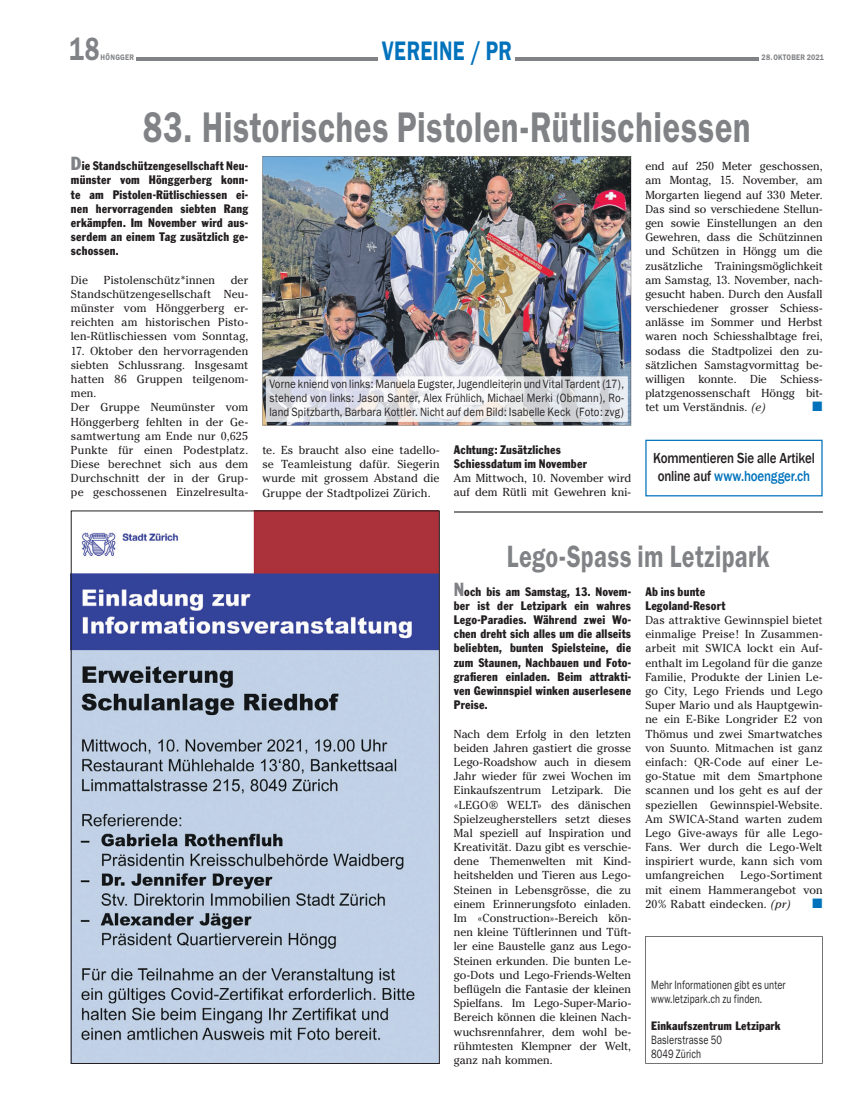
<style>
.page{position:relative;width:851px;height:1117px;background:#fff}
.page>*{position:absolute;margin:0;border:0;box-sizing:border-box;transform-origin:0 0}
.t1{font:40px "Franklin SB Dem Bol";letter-spacing:.015em;color:#808285;scale:.75 1}
.t2{font:30px "Franklin SB Dem Bol";color:#808285;scale:.75 1}
.t3{font:28.75px "Franklin SB Dem Bol";letter-spacing:.015em;color:#808285;scale:.75 1}
.t4{font:25px "Franklin SB Dem Bol";letter-spacing:.015em;color:#0072bc;scale:.75 1}
.t5{font:500 15px/17.5px "Franklin Gothic";letter-spacing:-.015em;color:#231f20;text-align:center;scale:.86 1}
.t6{font:11.75px/14.1px "Cheltenham SB";letter-spacing:.015em;color:#231f20;text-align:justify}
.t7{font:11.38px/14.1px "Franklin Goth SB Con";letter-spacing:.015em;color:#231f20;text-align:justify}
.t8{font:11.25px/13.8px "Franklin SB";letter-spacing:.01em;color:#231f20;text-align:justify;scale:.86 1}
.t9{font:11.25px/13.8px "Franklin SB";letter-spacing:.01em;color:#231f20;scale:.76 1}
.t10{font:11.25px "Franklin Goth SB Con";letter-spacing:.015em;color:#231f20}
.t11{font:7.5px "Franklin SB Dem Bol";letter-spacing:.035em;color:#808285;scale:.86 1}
.s1{font-size:17.5px;color:#808285}
.s2{font-style:italic}
.s3{color:#0072bc}
</style>
<div class="page">
<hr style="left:136px;top:57px;width:662px;height:3px;background:#808285">
<div style="left:759px;top:54px;width:91px;height:24px;background:#fff"></div>
<hr style="left:454px;top:510px;width:368px;height:2px;background:#808285">
<img style="left:262px;top:156px;width:369px;height:269px">
<img style="left:266px;top:376px;width:361px;height:45px">
<img style="left:269px;top:380px;width:355px;height:10px">
<img style="left:270px;top:393px;width:353px;height:11px">
<img style="left:270px;top:407px;width:353px;height:11px">
<svg style="left:645px;top:936px;width:177px;height:127px"></svg>
<img style="left:73px;top:512px;width:364px;height:549px">
<div style="left:645px;top:439px;width:177px;height:57px;border:1px solid #0072bc"></div>
<div style="left:378px;top:27px;width:137px;height:37px;background:#fff"></div>
<h2 class="t2" style="left:69px;top:38px;width:42px">18</h2>
<p class="t11" style="left:101px;top:55px;width:41px">HÖNGGER</p>
<h3 class="t4" style="left:416px;top:42px;width:92px">HÖNGG</h3>
<h3 class="t4" style="left:382px;top:42px;width:174px">VEREINE / PR</h3>
<p class="t11" style="left:761px;top:55px;width:74px">28. OKTOBER 2021</p>
<h1 class="t1" style="left:143px;top:112px;width:812px">83. Historisches Pistolen-Rütlischiessen</h1>
<p class="t7" style="left:71px;top:160px;width:179px"><span class="s1">D</span>ie Standschützengesellschaft Neu&shy;münster vom Hönggerberg konn&shy;te am Pistolen-Rütlischiessen ei&shy;nen hervorragenden siebten Rang erkämpfen. Im November wird aus&shy;serdem an einem Tag zusätzlich ge&shy;schossen.</p>
<p class="t6" style="left:71px;top:274px;width:19px">Die</p>
<p class="t6" style="left:104px;top:274px;width:113px">Pistolenschütz*innen</p>
<p class="t6" style="left:645px;top:160px;width:179px">end auf 250 Meter geschossen, am Montag, 15. November, am Morgarten liegend auf 330 Meter.<br>Das sind so verschiedene Stellun&shy;gen sowie Einstellungen an den Gewehren, dass die Schützinnen und Schützen in Höngg um die zusätzliche Trainingsmöglichkeit am Samstag, 13. November, nach&shy;gesucht haben. Durch den Ausfall verschiedener grosser Schiess - anlässe im Sommer und Herbst waren noch Schiesshalbtage frei, sodass die Stadtpolizei den zu&shy;sätzlichen Samstagvormittag be&shy;willigen konnte. Die Schiess&shy;platzgenossenschaft Höngg bit&shy;tet um Verständnis. <span class="s2">(e)</span></p>
<p class="t6" style="left:71px;top:274px;width:179px;text-indent:160px">der Standschützengesellschaft Neu&shy;münster vom Hönggerberg er&shy;reichten am historischen Pisto&shy;len-Rütlischiessen vom Sonntag,</p>
<p class="t6" style="left:71px;top:344px;width:179px;text-align:left">17. Oktober den hervorragenden siebten Schlussrang. Insgesamt hatten 86 Gruppen teilgenom&shy;men.<br>Der Gruppe Neumünster vom<br>Hönggerberg fehlten in der Ge&shy;samtwertung am Ende nur 0,625<br>Punkte für einen Podestplatz.<br>Diese berechnet sich aus dem<br>Durchschnitt der in der Grup&shy;pe geschossenen Einzelresulta-</p>
<p class="t8" style="left:269px;top:378px;width:414px">Vorne kniend von links: Manuela Eugster, Jugendleiterin und Vital Tardent (17), stehend von links: Jason Santer, Alex Frühlich, Michael Merki (Obmann), Ro&shy;land Spitzbarth, Barbara Kottler. Nicht auf dem Bild: Isabelle Keck (Foto: zvg)</p>
<p class="t6" style="left:262px;top:444px;width:179px">te. Es braucht also eine tadello&shy;se Teamleistung dafür. Siegerin wurde mit grossem Abstand die Gruppe der Stadtpolizei Zürich.</p>
<p class="t7" style="left:454px;top:443px;width:135px">Achtung: Zusätzliches<br>Schiessdatum im November</p>
<p class="t5" style="left:653px;top:449px;width:189px">Kommentieren Sie alle Artikel online auf <span class="s3">www.hoengger.ch</span></p>
<p class="t6" style="left:454px;top:472px;width:179px">Am Mittwoch, 10. November wird auf dem Rütli mit Gewehren kni-</p>
<h3 class="t3" style="left:506px;top:546px;width:352px">Lego-Spass im Letzipark</h3>
<p class="t7" style="left:454px;top:585px;width:179px"><span class="s1">N</span>och bis am Samstag, 13. Novem&shy;ber ist der Letzipark ein wahres Lego-Paradies. Während zwei Wo&shy;chen dreht sich alles um die allseits beliebten, bunten Spielsteine, die zum Staunen, Nachbauen und Foto&shy;grafieren einladen. Beim attrakti&shy;ven Gewinnspiel winken auserlesene Preise.</p>
<p class="t6" style="left:454px;top:727px;width:179px">Nach dem Erfolg in den letzten beiden Jahren gastiert die grosse Lego-Roadshow auch in diesem Jahr wieder für zwei Wochen im Einkaufszentrum Letzipark. Die «LEGO® WELT» des dänischen Spielzeugherstellers setzt dieses Mal speziell auf Inspiration und Kreativität. Dazu gibt es verschie&shy;dene Themenwelten mit Kind&shy;heitshelden und Tieren aus Lego-Steinen in Lebensgrösse, die zu einem Erinnerungsfoto einladen.<br>Im «Construction»-Bereich kön&shy;nen kleine Tüftlerinnen und Tüft&shy;ler eine Baustelle ganz aus Lego-Steinen erkunden. Die bunten Le&shy;go-Dots und Lego-Friends-Welten beflügeln die Fantasie der kleinen Spielfans. Im Lego-Super-Mario-Bereich können die kleinen Nach&shy;wuchsrennfahrer, dem wohl be&shy;rühmtesten Klempner der Welt, ganz nah kommen.</p>
<p class="t7" style="left:645px;top:585px;width:82px">Ab ins bunte<br>Legoland-Resort</p>
<p class="t6" style="left:645px;top:614px;width:179px">Das attraktive Gewinnspiel bietet einmalige Preise! In Zusammen&shy;arbeit mit SWICA lockt ein Auf&shy;enthalt im Legoland für die ganze Familie, Produkte der Linien Le&shy;go City, Lego Friends und Lego Super Mario und als Hauptgewin&shy;ne ein E-Bike Longrider E2 von Thömus und zwei Smartwatches von Suunto. Mitmachen ist ganz einfach: QR-Code auf einer Le&shy;go-Statue mit dem Smartphone scannen und los geht es auf der speziellen Gewinnspiel-Website.<br>Am SWICA-Stand warten zudem Lego Give-aways für alle Lego-Fans. Wer durch die Lego-Welt inspiriert wurde, kann sich vom umfangreichen</p>
<p class="t6" style="left:645px;top:869px;width:179px;text-indent:95px">Lego-Sortiment mit einem Hammerangebot von 20% Rabatt eindecken. <span class="s2">(pr)</span></p>
<p class="t9" style="left:651px;top:978px;width:178px">Mehr Informationen gibt es unter www.letzipark.ch zu finden.</p>
<p class="t10" style="left:651px;top:1021px;width:131px">Einkaufszentrum Letzipark</p>
<p class="t9" style="left:651px;top:1033px;width:95px">Baslerstrasse 50<br>8049 Zürich</p>
</div>
